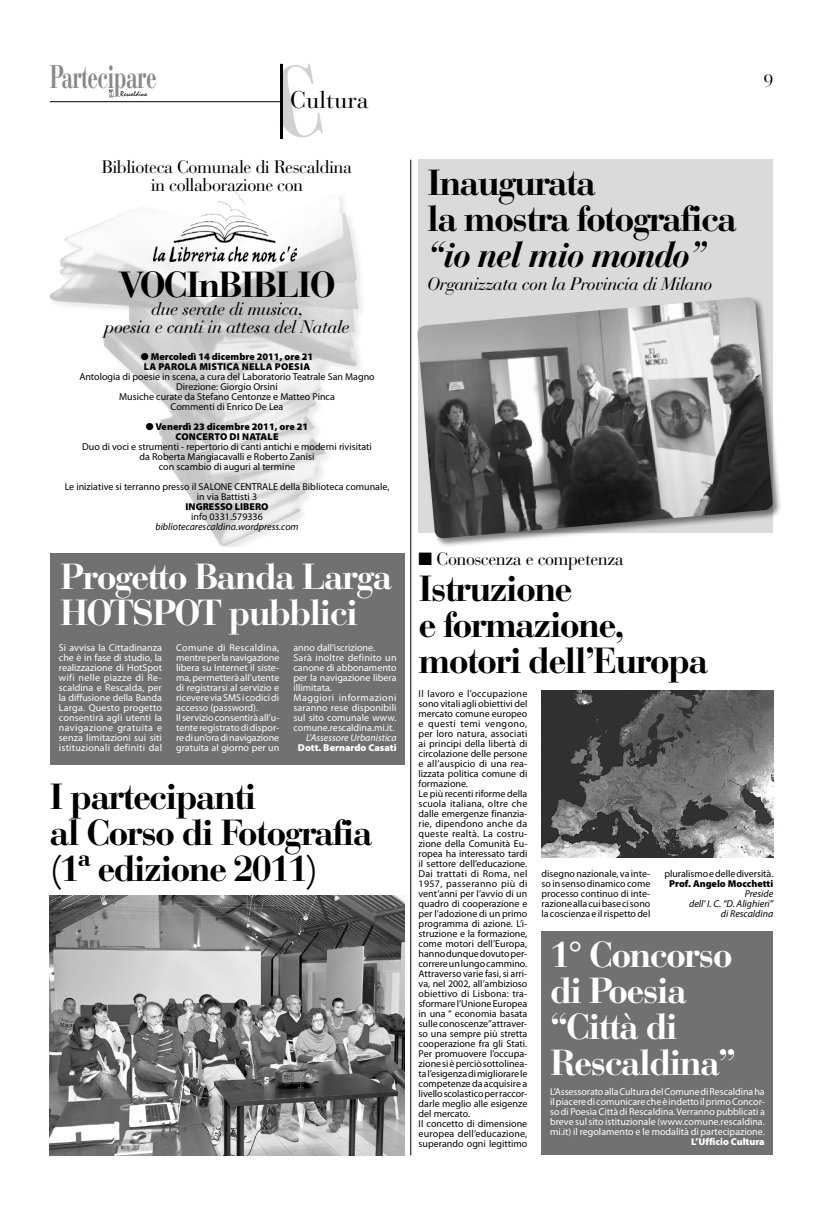
<style>
.page{position:relative;width:823px;height:1219px;background:#fff}
.page>*{position:absolute;margin:0;border:0;box-sizing:border-box;transform-origin:0 0}
.t1{font:700 36px/36px "Bauer Bodoni Std";letter-spacing:-.05em;color:#000}
.t2{font:700 36px/36px "Bauer Bodoni Std";letter-spacing:-.05em;color:#fff}
.t3{font:italic 700 36px "Bauer Bodoni Std";letter-spacing:-.05em;color:#000}
.t4{font:700 32.5px "Bauer Bodoni Std";letter-spacing:-.03em;color:#87888a;scale:.65 1}
.t5{font:24px "Bauer Bodoni Std";color:#000}
.t6{font:italic 18px/18px "Bauer Bodoni Std";letter-spacing:-.03em;color:#000;text-align:center}
.t7{font:18px/18px "Bauer Bodoni Std";letter-spacing:-.03em;color:#000;text-align:center}
.t8{font:10px/10px "Myriad Pro";color:#000;text-align:center}
.t9{font:10px/10px "Myriad Pro";color:#fff;text-align:justify}
.t10{font:900 10px/10px "Myriad Pro";color:#000}
.t11{font:italic 10px/10px "Myriad Pro";color:#000;text-align:right}
.t12{font:900 10px "Myriad Pro";color:#fff}
.t13{font:italic 10px "Myriad Pro";color:#fff}
.t14{font:6.9px "Mistral Std";color:#000}
</style>
<div class="page">
<svg style="left:109px;top:89px;width:5px;height:8px"></svg>
<img style="left:49px;top:192px;width:309px;height:354px">
<div style="left:50px;top:553px;width:354px;height:212px;background:#707172"></div>
<div style="left:418px;top:160px;width:354px;height:373px;background:#d9dadb"></div>
<hr style="left:50px;top:101px;width:231px;height:1px;background:#000">
<img style="left:153px;top:193px;width:143px;height:69px">
<div style="left:416px;top:296px;width:365px;height:252px;background:#000;opacity:.5"></div>
<img style="left:416px;top:297px;width:356px;height:242px">
<img style="left:50px;top:895px;width:354px;height:260px">
<div style="left:541px;top:932px;width:231px;height:223px;background:#707172"></div>
<img style="left:541px;top:690px;width:231px;height:167px">
<hr style="left:410px;top:160px;width:1px;height:995px;background:#000">
<svg style="left:268px;top:63px;width:15px;height:76px"></svg>
<h2 class="t4" style="left:50px;top:57px;width:165px">Partecipare</h2>
<p class="t14" style="left:120px;top:90px;width:28px">Rescaldina</p>
<h3 class="t5" style="left:290px;top:86px;width:80px">Cultura</h3>
<h3 class="t7" style="left:102px;top:158px;width:251px">Biblioteca Comunale di Rescaldina in collaborazione con</h3>
<h1 class="t1" style="left:118px;top:267px;width:219px">VOCInBIBLIO</h1>
<h3 class="t6" style="left:104px;top:300px;width:246px">due serate di musica,<br>poesia e canti in attesa del Natale</h3>
<p class="t10" style="left:144px;top:352px;width:171px;text-indent:-3px">● Mercoledì 14 dicembre 2011, ore 21<br>La par</p>
<p class="t10" style="left:177px;top:362px;width:29px">ola mistica</p>
<p class="t10" style="left:242px;top:362px;width:7px">nella</p>
<p class="t10" style="left:274px;top:362px;width:20px">poesia</p>
<p class="t8" style="left:79px;top:372px;width:297px">Antologia di poesie in scena, a cura del Laboratorio Teatrale San Magno Direzione: Giorgio Orsini<br>Musiche curate da Stefano Centonze e Matteo Pinca<br>Commenti di Enrico De Lea</p>
<p class="t10" style="left:175px;top:422px;width:134px;text-indent:-30px">● Venerdì 23 dicembre 2011, ore 21<br>Concert</p>
<p class="t10" style="left:220px;top:432px;width:37px">odi Natale</p>
<p class="t8" style="left:82px;top:442px;width:291px">Duo di voci e strumenti - repertorio di canti antichi e moderni rivisitati da Roberta Mangiacavalli e Roberto Zanisi<br>con scambio di auguri al termine</p>
<p class="t8" style="left:65px;top:482px;width:326px">Le iniziative si terranno presso il SALONE CENTRALE della Biblioteca comunale, in via Battisti 3</p>
<p class="t10" style="left:185px;top:502px;width:84px">INGRESSO LIBERO</p>
<p class="t8" style="left:191px;top:512px;width:73px">info 0331.579336</p>
<p class="t11" style="left:155px;top:522px;width:145px">bibliotecarescaldina.wordpress.com</p>
<h1 class="t2" style="left:60px;top:558px;width:333px">Progetto Banda Larga<br>HOTSPOT pubblici</h1>
<p class="t9" style="left:59px;top:643px;width:105px">Si avvisa la Cittadinanza che è in fase di studio, la realizzazione di HotSpot wifi nelle piazze di Re&shy;scaldina e Rescalda, per la diffusione della Banda Larga. Questo progetto consentirà agli utenti la navigazione gratuita e senza limitazioni sui siti istituzionali definiti dal</p>
<p class="t9" style="left:176px;top:643px;width:105px;text-align:left">Comune di Rescaldina, mentre per la navigazione libera su Internet il siste&shy;ma, permetterà all’utente di registrarsi al servizio e ricevere via SMS i codici di accesso (password).<br>Il servizio consentirà all’u&shy;tente registrato di dispor&shy;re di un’ora di navigazione gratuita al giorno per un</p>
<p class="t9" style="left:293px;top:643px;width:105px;text-align:left">anno dall’iscrizione.<br>Sarà inoltre definito un canone di abbonamento per la navigazione libera illimitata.<br>Maggiori informazioni saranno rese disponibili sul sito comunale www. comune.rescaldina.mi.it.</p>
<p class="t13" style="left:306px;top:732px;width:92px">L’Assessore Urbanistica</p>
<p class="t12" style="left:298px;top:742px;width:100px">Dott. Bernardo Casati</p>
<h1 class="t1" style="left:50px;top:779px;width:324px">I partecipanti<br>al Corso di Fotografia (1ª edizione 2011)</h1>
<h3 class="t7" style="left:763px;top:72px;width:12px">9</h3>
<h1 class="t1" style="left:427px;top:165px;width:311px">Inaugurata<br>la mostra fotografica</h1>
<h1 class="t3" style="left:427px;top:232px;width:281px">“io nel mio mondo”</h1>
<h3 class="t6" style="left:427px;top:275px;width:287px">Organizzata con la Provincia di Milano</h3>
<h3 class="t7" style="left:418px;top:550px;width:207px">■ Conoscenza e competenza</h3>
<h1 class="t1" style="left:418px;top:570px;width:291px">Istruzione<br>e formazione, motori dell’Europa</h1>
<p class="t8" style="left:418px;top:689px;width:110px;text-align:left">Il lavoro e l’occupazione sono vitali agli obiettivi del mercato comune europeo e questi temi vengono, per loro natura, associati ai principi della libertà di circolazione delle persone e all’auspicio di una rea&shy;lizzata politica comune di formazione.<br>Le più recenti riforme della scuola italiana, oltre che dalle emergenze finanzia&shy;rie, dipendono anche da queste realtà. La costru&shy;zione della Comunità Eu&shy;ropea ha interessato tardi il settore dell’educazione.<br>Dai trattati di Roma, nel<br>1957, passeranno più di vent’anni per l’avvio di un quadro di cooperazione e per l’adozione di un primo programma di azione. L’i&shy;struzione e la formazione, come motori dell’Europa, hanno dunque dovuto per&shy;correre un lungo cammino.<br>Attraverso varie fasi, si arri&shy;va, nel 2002, all’ambizioso obiettivo di Lisbona: tra&shy;sformare l’Unione Europea in una “ economia basata sulle conoscenze” attraver&shy;so una sempre più stretta cooperazione fra gli Stati.<br>Per promuovere l’occupa&shy;zione si è perciò sottolinea&shy;ta l’esigenza di migliorare le competenze da acquisire a livello scolastico per raccor&shy;darle meglio alle esigenze del mercato.<br>Il concetto di dimensione europea dell’educazione, superando ogni legittimo</p>
<p class="t8" style="left:541px;top:869px;width:110px;text-align:justify">disegno nazionale, va inte&shy;so in senso dinamico come processo continuo di inte&shy;razione alla cui base ci sono la coscienza e il rispetto del</p>
<p class="t8" style="left:664px;top:869px;width:110px">pluralismo e delle diversità.</p>
<p class="t10" style="left:668px;top:879px;width:106px">Prof. Angelo Mocchetti</p>
<p class="t11" style="left:688px;top:889px;width:86px">Preside<br>dell’ I. C. “D. Alighieri” di Rescaldina</p>
<h1 class="t2" style="left:549px;top:936px;width:188px">1° Concorso di Poesia “Città di<br>Rescaldina”</h1>
<p class="t9" style="left:549px;top:1086px;width:216px">L’Assessorato alla Cultura del Comune di Rescaldina ha il piacere di comunicare che è indetto il primo Concor&shy;so di Poesia Città di Rescaldina. Verranno pubblicati a breve sul sito istituzionale (www.comune.rescaldina. mi.it) il regolamento e le modalità di partecipazione.</p>
<p class="t12" style="left:690px;top:1136px;width:75px">L’Ufficio Cultura</p>
</div>
